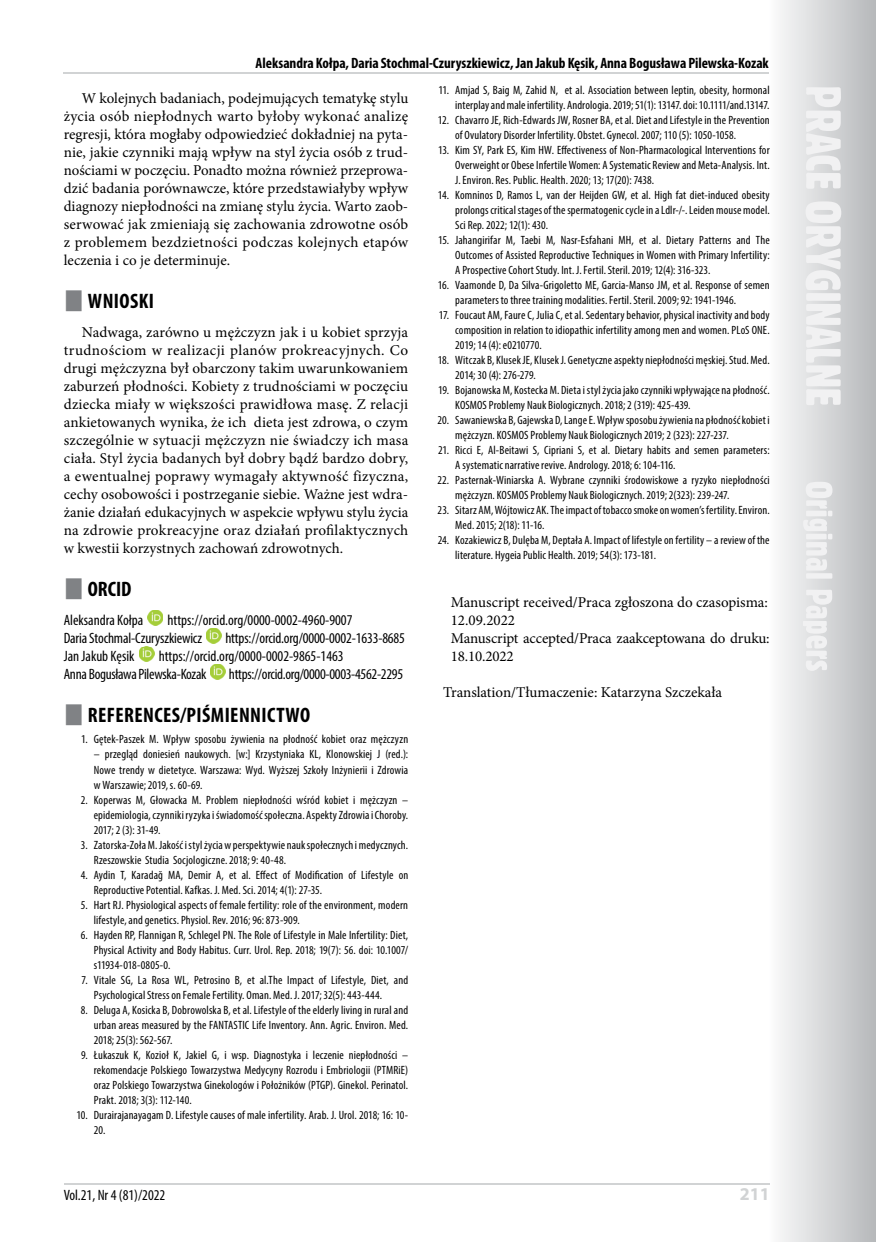
<style>
.page{position:relative;width:876px;height:1242px;background:#fff}
.page>*{position:absolute;margin:0;border:0;box-sizing:border-box;transform-origin:0 0}
.t1{font:700 condensed 21px "Myriad Pro";letter-spacing:.02em;color:#000}
.t2{font:700 18px "Myriad Pro";color:#d1d3d4}
.t3{font:15px/18px "Minion Pro";color:#000;text-align:justify}
.t4{font:condensed 15px/18px "Myriad Pro";letter-spacing:-.01em;color:#000}
.t5{font:700 condensed 15px "Myriad Pro";letter-spacing:-.005em;color:#000}
.t6{font:condensed 12px/15px "Myriad Pro";letter-spacing:.01em;color:#000}
</style>
<div class="page">
<div style="left:769px;top:0;width:107px;height:1242px;background:linear-gradient(to right,#fcfcfc,#b6b8ba)"></div>
<hr style="left:768px;top:0;width:2px;height:1242px;background:#fefeff">
<svg style="left:803px;top:87px;width:38px;height:584px"></svg>
<hr style="left:64px;top:1183px;width:706px;height:2px;background:#d1d3d4">
<hr style="left:64px;top:72px;width:705px;height:2px;background:#d1d3d4">
<img style="left:148px;top:610px;width:15px;height:15px">
<img style="left:206px;top:628px;width:15px;height:15px">
<img style="left:139px;top:647px;width:15px;height:14px">
<img style="left:210px;top:664px;width:15px;height:15px">
<p class="t5" style="left:256px;top:54px;width:515px">Aleksandra Kołpa, Daria Stochmal-Czuryszkiewicz, Jan Jakub Kęsik, Anna Bogusława Pilewska-Kozak</p>
<p class="t3" style="left:64px;top:89px;width:346px;text-indent:18px">W kolejnych badaniach, podejmujących tematykę stylu życia osób niepłodnych warto byłoby wykonać analizę regresji, która mogłaby odpowiedzieć dokładniej na pyta&shy;nie, jakie czynniki mają wpływ na styl życia osób z trud&shy;nościami w poczęciu. Ponadto można również przeprowa&shy;dzić badania porównawcze, które przedstawiałyby wpływ diagnozy niepłodności na zmianę stylu życia. Warto zaob&shy;serwować jak zmieniają się zachowania zdrowotne osób z problemem bezdzietności podczas kolejnych etapów leczenia i co je determinuje.</p>
<h1 class="t1" style="left:88px;top:288px;width:68px">WNIOSKI</h1>
<p class="t3" style="left:64px;top:323px;width:346px;text-indent:18px">Nadwaga, zarówno u mężczyzn jak i u kobiet sprzyja trudnościom w realizacji planów prokreacyjnych. Co drugi mężczyzna był obarczony takim uwarunkowaniem zaburzeń płodności. Kobiety z trudnościami w poczęciu dziecka miały w większości prawidłowa masę. Z relacji ankietowanych wynika, że ich dieta jest zdrowa, o czym szczególnie w sytuacji mężczyzn nie świadczy ich masa ciała. Styl życia badanych był dobry bądź bardzo dobry, a ewentualnej poprawy wymagały aktywność fizyczna, cechy osobowości i postrzeganie siebie. Ważne jest wdra&shy;żanie działań edukacyjnych w aspekcie wpływu stylu życia na zdrowie prokreacyjne oraz działań profilaktycznych w kwestii korzystnych zachowań zdrowotnych.</p>
<h1 class="t1" style="left:88px;top:576px;width:45px">ORCID</h1>
<p class="t4" style="left:64px;top:611px;width:81px">Aleksandra Kołpa</p>
<p class="t6" style="left:438px;top:82px;width:333px;text-align:right">11. Amjad S, Baig M, Zahid N, et al. Association between leptin, obesity, hormonal interplay and male infertility. Andrologia. 2019; 51(1): 13147. doi: 10.1111/and.13147.</p>
<p class="t6" style="left:455px;top:112px;width:316px;text-indent:-17px">12. Chavarro JE, Rich-Edwards JW, Rosner BA, et al. Diet and Lifestyle in the Prevention of Ovulatory Disorder Infertility. Obstet. Gynecol. 2007; 110 (5): 1050-1058.</p>
<p class="t6" style="left:455px;top:142px;width:316px;text-align:justify;text-indent:-17px">13. Kim SY, Park ES, Kim HW. Effectiveness of Non-Pharmacological Interventions for Overweight or Obese Infertile Women: A Systematic Review and Meta-Analysis. Int.<br>J. Environ. Res. Public. Health. 2020; 13; 17(20): 7438.</p>
<p class="t6" style="left:455px;top:187px;width:316px;text-align:justify;text-indent:-17px">14. Komninos D, Ramos L, van der Heijden GW, et al. High fat diet-induced obesity prolongs critical stages of the spermatogenic cycle in a Ldlr-/-. Leiden mouse model.<br>Sci Rep. 2022; 12(1): 430.</p>
<p class="t6" style="left:455px;top:232px;width:316px;text-align:justify;text-indent:-17px">15. Jahangirifar M, Taebi M, Nasr-Esfahani MH, et al. Dietary Patterns and The Outcomes of Assisted Reproductive Techniques in Women with Primary Infertility:<br>A Prospective Cohort Study. Int. J. Fertil. Steril. 2019; 12(4): 316-323.</p>
<p class="t6" style="left:455px;top:277px;width:316px;text-indent:-17px">16. Vaamonde D, Da Silva-Grigoletto ME, Garcia-Manso JM, et al. Response of semen parameters to three training modalities. Fertil. Steril. 2009; 92: 1941-1946.</p>
<p class="t6" style="left:455px;top:307px;width:316px;text-align:justify;text-indent:-16px">17. Foucaut AM, Faure C, Julia C, et al. Sedentary behavior, physical inactivity and body composition in relation to idiopathic infertility among men and women. PLoS ONE.<br>2019; 14 (4): e0210770.</p>
<p class="t6" style="left:455px;top:352px;width:316px;text-indent:-17px">18. Witczak B, Klusek JE, Klusek J. Genetyczne aspekty niepłodności męskiej. Stud. Med.<br>2014; 30 (4): 276-279.</p>
<p class="t6" style="left:455px;top:382px;width:316px;text-indent:-17px">19. Bojanowska M, Kostecka M. Dieta i styl życia jako czynniki wpływające na płodność.<br>KOSMOS Problemy Nauk Biologicznych. 2018; 2 (319): 425-439.</p>
<p class="t6" style="left:455px;top:412px;width:316px;text-indent:-18px">20. Sawaniewska B, Gajewska D, Lange E. Wpływ sposobu żywienia na płodność kobiet i mężczyzn. KOSMOS Problemy Nauk Biologicznych 2019; 2 (323): 227-237.</p>
<p class="t6" style="left:455px;top:442px;width:316px;text-indent:-17px">21. Ricci E, Al-Beitawi S, Cipriani S, et al. Dietary habits and semen parameters:<br>A systematic narrative revive. Andrology. 2018; 6: 104-116.</p>
<p class="t6" style="left:455px;top:472px;width:316px;text-indent:-18px">22. Pasternak-Winiarska A. Wybrane czynniki środowiskowe a ryzyko niepłodności mężczyzn. KOSMOS Problemy Nauk Biologicznych. 2019; 2(323): 239-247.</p>
<p class="t6" style="left:455px;top:502px;width:316px;text-indent:-18px">23. Sitarz AM, Wójtowicz AK. The impact of tobacco smoke on women’s fertility. Environ.<br>Med. 2015; 2(18): 11-16.</p>
<p class="t6" style="left:455px;top:532px;width:316px;text-indent:-17px">24. Kozakiewicz B, Dulęba M, Deptała A. Impact of lifestyle on fertility – a review of the literature. Hygeia Public Health. 2019; 54(3): 173-181.</p>
<p class="t3" style="left:451px;top:593px;width:320px;text-align:left">Manuscript received/Praca zgłoszona do czasopisma:<br>12.09.2022<br>Manuscript accepted/Praca zaakceptowana do druku:<br>18.10.2022</p>
<p class="t3" style="left:443px;top:683px;width:280px">Translation/Tłumaczenie: Katarzyna Szczekała</p>
<p class="t4" style="left:64px;top:611px;width:290px;text-indent:104px">https://orcid.org/0000-0002-4960-9007<br>Daria Stochmal-Czuryszkiewicz</p>
<p class="t4" style="left:225px;top:629px;width:181px">https://orcid.org/0000-0002-1633-8685</p>
<p class="t4" style="left:64px;top:647px;width:72px">Jan Jakub Kęsik</p>
<p class="t4" style="left:64px;top:647px;width:281px;text-indent:95px">https://orcid.org/0000-0002-9865-1463<br>Anna Bogusława Pilewska-Kozak</p>
<p class="t4" style="left:229px;top:665px;width:176px">https://orcid.org/0000-0003-4562-2295</p>
<h1 class="t1" style="left:88px;top:702px;width:224px">REFERENCES/PIŚMIENNICTWO</h1>
<p class="t6" style="left:81px;top:732px;width:329px">1. Gętek-Paszek M. Wpływ sposobu żywienia na płodność kobiet oraz mężczyzn</p>
<p class="t6" style="left:94px;top:747px;width:316px;text-align:justify">– przegląd doniesień naukowych. [w:] Krzystyniaka KL, Klonowskiej J (red.):<br>Nowe trendy w dietetyce. Warszawa: Wyd. Wyższej Szkoły Inżynierii i Zdrowia w Warszawie; 2019, s. 60-69.</p>
<p class="t6" style="left:94px;top:792px;width:316px;text-align:justify;text-indent:-13px">2. Koperwas M, Głowacka M. Problem niepłodności wśród kobiet i mężczyzn – epidemiologia, czynniki ryzyka i świadomość społeczna. Aspekty Zdrowia i Choroby.<br>2017; 2 (3): 31-49.</p>
<p class="t6" style="left:94px;top:837px;width:316px;text-indent:-13px">3. Zatorska-Zoła M. Jakość i styl życia w perspektywie nauk społecznych i medycznych.<br>Rzeszowskie Studia Socjologiczne. 2018; 9: 40-48.</p>
<p class="t6" style="left:94px;top:867px;width:316px;text-indent:-13px">4. Aydin T, Karadağ MA, Demir A, et al. Effect of Modification of Lifestyle on<br>Reproductive Potential. Kafkas. J. Med. Sci. 2014; 4(1): 27-35.</p>
<p class="t6" style="left:94px;top:897px;width:316px;text-indent:-13px">5. Hart RJ. Physiological aspects of female fertility: role of the environment, modern lifestyle, and genetics. Physiol. Rev. 2016; 96: 873-909.</p>
<p class="t6" style="left:94px;top:927px;width:316px;text-align:justify;text-indent:-13px">6. Hayden RP, Flannigan R, Schlegel PN. The Role of Lifestyle in Male Infertility: Diet, Physical Activity and Body Habitus. Curr. Urol. Rep. 2018; 19(7): 56. doi: 10.1007/ s11934-018-0805-0.</p>
<p class="t6" style="left:94px;top:972px;width:316px;text-indent:-12px">7. Vitale SG, La Rosa WL, Petrosino B, et al.The Impact of Lifestyle, Diet, and<br>Psychological Stress on Female Fertility. Oman. Med. J. 2017; 32(5): 443-444.</p>
<p class="t6" style="left:94px;top:1002px;width:316px;text-align:justify;text-indent:-13px">8. Deluga A, Kosicka B, Dobrowolska B, et al. Lifestyle of the elderly living in rural and urban areas measured by the FANTASTIC Life Inventory. Ann. Agric. Environ. Med.<br>2018; 25(3): 562-567.</p>
<p class="t6" style="left:94px;top:1047px;width:316px;text-align:justify;text-indent:-13px">9. Łukaszuk K, Kozioł K, Jakiel G, i wsp. Diagnostyka i leczenie niepłodności – rekomendacje Polskiego Towarzystwa Medycyny Rozrodu i Embriologii (PTMRiE) oraz Polskiego Towarzystwa Ginekologów i Położników (PTGP). Ginekol. Perinatol.<br>Prakt. 2018; 3(3): 112-140.</p>
<p class="t6" style="left:94px;top:1107px;width:316px;text-indent:-17px">10. Durairajanayagam D. Lifestyle causes of male infertility. Arab. J. Urol. 2018; 16: 10-<br>20.</p>
<p class="t4" style="left:64px;top:1186px;width:103px">Vol.21, Nr 4 (81)/2022</p>
<h2 class="t2" style="left:740px;top:1182px;width:31px">211</h2>
</div>
